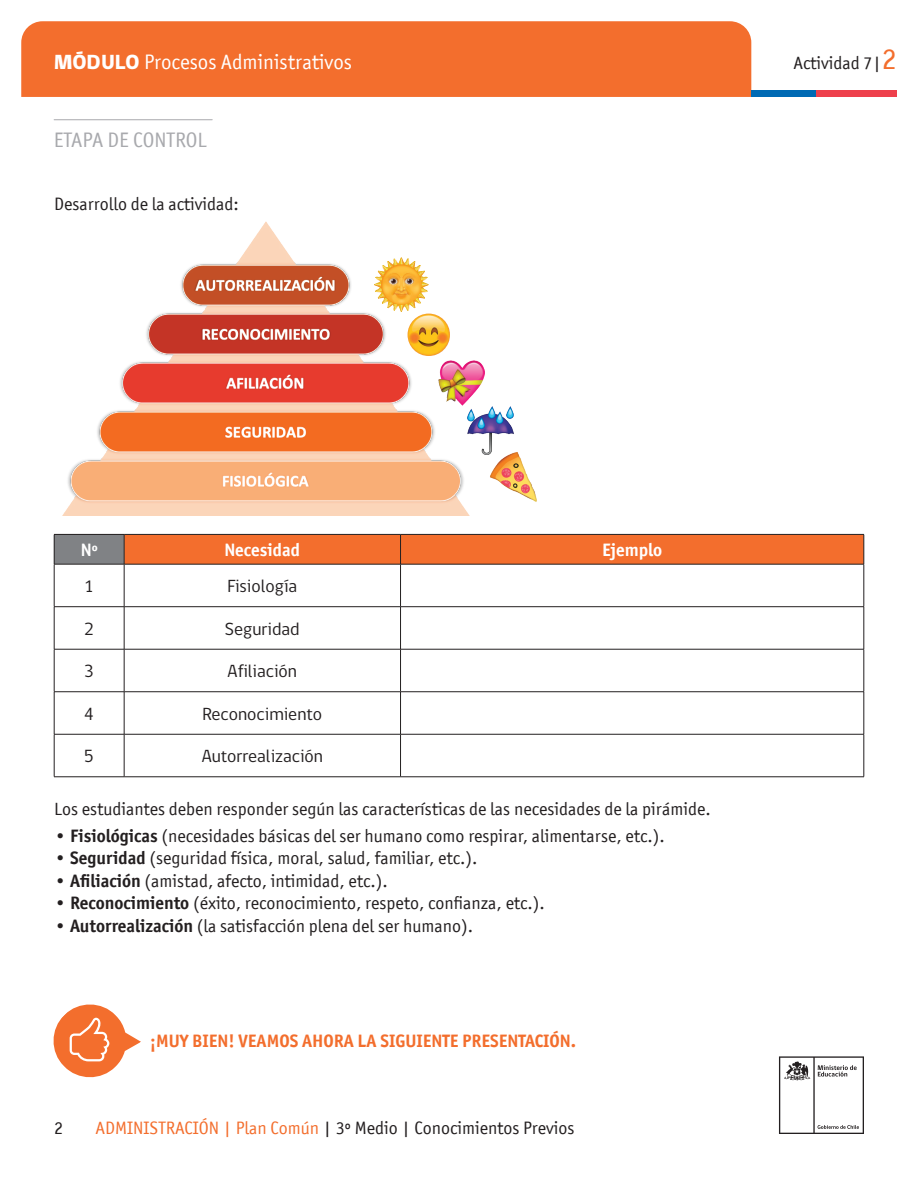
<style>
.page{position:relative;width:918px;height:1188px;background:#fff}
.page>*{position:absolute;margin:0;border:0;box-sizing:border-box;transform-origin:0 0}
.t1{font:21px "Officina San ITC";color:#fff}
.t2{font:21px "Officina San ITC";color:#a8a9ad}
.t3{font:18px "Officina San ITC";color:#231f20}
.t4{font:18px "gob CL";color:#231f20}
.t5{font:700 18px "Officina San ITC";color:#f36e2d}
.t6{font:700 18px "Officina San ITC";color:#fff}
.s1{font-family:"gob CL";font-weight:800}
.s2{font-size:30px;color:#f36e2d}
.s3{font-weight:700}
.s4{color:#f36e2d}
</style>
<div class="page">
<svg style="left:779px;top:1056px;width:85px;height:78px"></svg>
<div style="left:21px;top:21px;width:730px;height:76px;background:#f36e2d"></div>
<div style="left:751px;top:90px;width:65px;height:7px;background:#006ab4"></div>
<div style="left:816px;top:90px;width:81px;height:7px;background:#ee404c"></div>
<svg style="left:53px;top:1004px;width:88px;height:74px"></svg>
<hr style="left:54px;top:119px;width:158px;height:1px;background:#a8a9ad">
<div style="left:54px;top:534px;width:70px;height:30px;background:#808285"></div>
<hr style="left:54px;top:534px;width:70px;height:1px;background:#231f20">
<svg style="left:54px;top:535px;width:1px;height:29px"></svg>
<svg style="left:124px;top:534px;width:741px;height:30px;background:#e96a2c"></svg>
<hr style="left:54px;top:564px;width:70px;height:1px;background:#231f20">
<hr style="left:54px;top:564px;width:1px;height:43px;background:#231f20">
<hr style="left:124px;top:564px;width:277px;height:1px;background:#231f20">
<hr style="left:124px;top:564px;width:1px;height:43px;background:#231f20">
<hr style="left:401px;top:564px;width:463px;height:1px;background:#231f20">
<hr style="left:400px;top:564px;width:1px;height:43px;background:#231f20">
<hr style="left:864px;top:564px;width:1px;height:43px;background:#231f20">
<hr style="left:54px;top:606px;width:70px;height:1px;background:#231f20">
<hr style="left:54px;top:607px;width:1px;height:42px;background:#231f20">
<hr style="left:124px;top:606px;width:277px;height:1px;background:#231f20">
<hr style="left:124px;top:607px;width:1px;height:42px;background:#231f20">
<hr style="left:401px;top:606px;width:463px;height:1px;background:#231f20">
<hr style="left:400px;top:607px;width:1px;height:42px;background:#231f20">
<hr style="left:864px;top:607px;width:1px;height:42px;background:#231f20">
<hr style="left:54px;top:649px;width:70px;height:1px;background:#231f20">
<hr style="left:54px;top:649px;width:1px;height:43px;background:#231f20">
<hr style="left:124px;top:649px;width:277px;height:1px;background:#231f20">
<hr style="left:124px;top:649px;width:1px;height:43px;background:#231f20">
<hr style="left:401px;top:649px;width:463px;height:1px;background:#231f20">
<hr style="left:400px;top:649px;width:1px;height:43px;background:#231f20">
<hr style="left:864px;top:649px;width:1px;height:43px;background:#231f20">
<hr style="left:54px;top:691px;width:70px;height:1px;background:#231f20">
<hr style="left:54px;top:692px;width:1px;height:42px;background:#231f20">
<hr style="left:124px;top:691px;width:277px;height:1px;background:#231f20">
<hr style="left:124px;top:692px;width:1px;height:42px;background:#231f20">
<hr style="left:401px;top:691px;width:463px;height:1px;background:#231f20">
<hr style="left:400px;top:692px;width:1px;height:42px;background:#231f20">
<hr style="left:864px;top:692px;width:1px;height:42px;background:#231f20">
<hr style="left:54px;top:734px;width:70px;height:1px;background:#231f20">
<hr style="left:54px;top:734px;width:1px;height:43px;background:#231f20">
<hr style="left:124px;top:734px;width:277px;height:1px;background:#231f20">
<hr style="left:124px;top:734px;width:1px;height:43px;background:#231f20">
<hr style="left:401px;top:734px;width:463px;height:1px;background:#231f20">
<hr style="left:400px;top:734px;width:1px;height:43px;background:#231f20">
<hr style="left:864px;top:734px;width:1px;height:43px;background:#231f20">
<hr style="left:54px;top:777px;width:70px;height:1px;background:#231f20">
<hr style="left:124px;top:777px;width:277px;height:1px;background:#231f20">
<hr style="left:401px;top:777px;width:463px;height:1px;background:#231f20">
<img style="left:62px;top:221px;width:407px;height:295px">
<img style="left:486px;top:452px;width:51px;height:50px">
<img style="left:466px;top:406px;width:48px;height:48px">
<svg style="left:374px;top:258px;width:54px;height:54px"></svg>
<img style="left:438px;top:360px;width:47px;height:46px">
<img style="left:408px;top:314px;width:42px;height:42px;border-radius:21px">
<p class="t1" style="left:54px;top:50px;width:300px"><span class="s1">MÓDULO</span> Procesos Administrativos</p>
<p class="t3" style="left:794px;top:53px;width:105px">Actividad 7|<span class="s2">2</span></p>
<p class="t2" style="left:54px;top:128px;width:154px">ETAPA DE CONTROL</p>
<p class="t3" style="left:54px;top:193px;width:186px">Desarrollo de la actividad:</p>
<p class="t6" style="left:81px;top:539px;width:18px">Nº</p>
<p class="t6" style="left:224px;top:539px;width:77px">Necesidad</p>
<p class="t6" style="left:602px;top:539px;width:61px">Ejemplo</p>
<p class="t3" style="left:85px;top:575px;width:10px">1</p>
<p class="t4" style="left:227px;top:574px;width:71px">Fisiología</p>
<p class="t4" style="left:84px;top:616px;width:11px">2</p>
<p class="t4" style="left:225px;top:616px;width:76px">Seguridad</p>
<p class="t4" style="left:84px;top:659px;width:11px">3</p>
<p class="t4" style="left:228px;top:659px;width:71px">Afiliación</p>
<p class="t4" style="left:84px;top:701px;width:11px">4</p>
<p class="t4" style="left:203px;top:701px;width:121px">Reconocimiento</p>
<p class="t4" style="left:84px;top:744px;width:11px">5</p>
<p class="t4" style="left:202px;top:744px;width:123px">Autorrealización</p>
<p class="t3" style="left:54px;top:798px;width:658px">Los estudiantes deben responder según las características de las necesidades de la pirámide.</p>
<p class="t3" style="left:54px;top:825px;width:612px">• <span class="s3">Fisiológicas</span> (necesidades básicas del ser humano como respirar, alimentarse, etc.).</p>
<p class="t3" style="left:54px;top:848px;width:425px">• <span class="s3">Seguridad</span> (seguridad física, moral, salud, familiar, etc.).</p>
<p class="t3" style="left:54px;top:870px;width:335px">• <span class="s3">Afiliación</span> (amistad, afecto, intimidad, etc.).</p>
<p class="t3" style="left:54px;top:893px;width:492px">• <span class="s3">Reconocimiento</span> (éxito, reconocimiento, respeto, confianza, etc.).</p>
<p class="t3" style="left:54px;top:915px;width:421px">• <span class="s3">Autorrealización</span> (la satisfacción plena del ser humano).</p>
<p class="t5" style="left:150px;top:1030px;width:428px">¡MUY BIEN! VEAMOS AHORA LA SIGUIENTE PRESENTACIÓN.</p>
<p class="t3" style="left:54px;top:1118px;width:10px">2</p>
<p class="t3" style="left:95px;top:1118px;width:481px"><span class="s4">ADMINISTRACIÓN | Plan Común</span> | 3º Medio | Conocimientos Previos</p>
</div>
